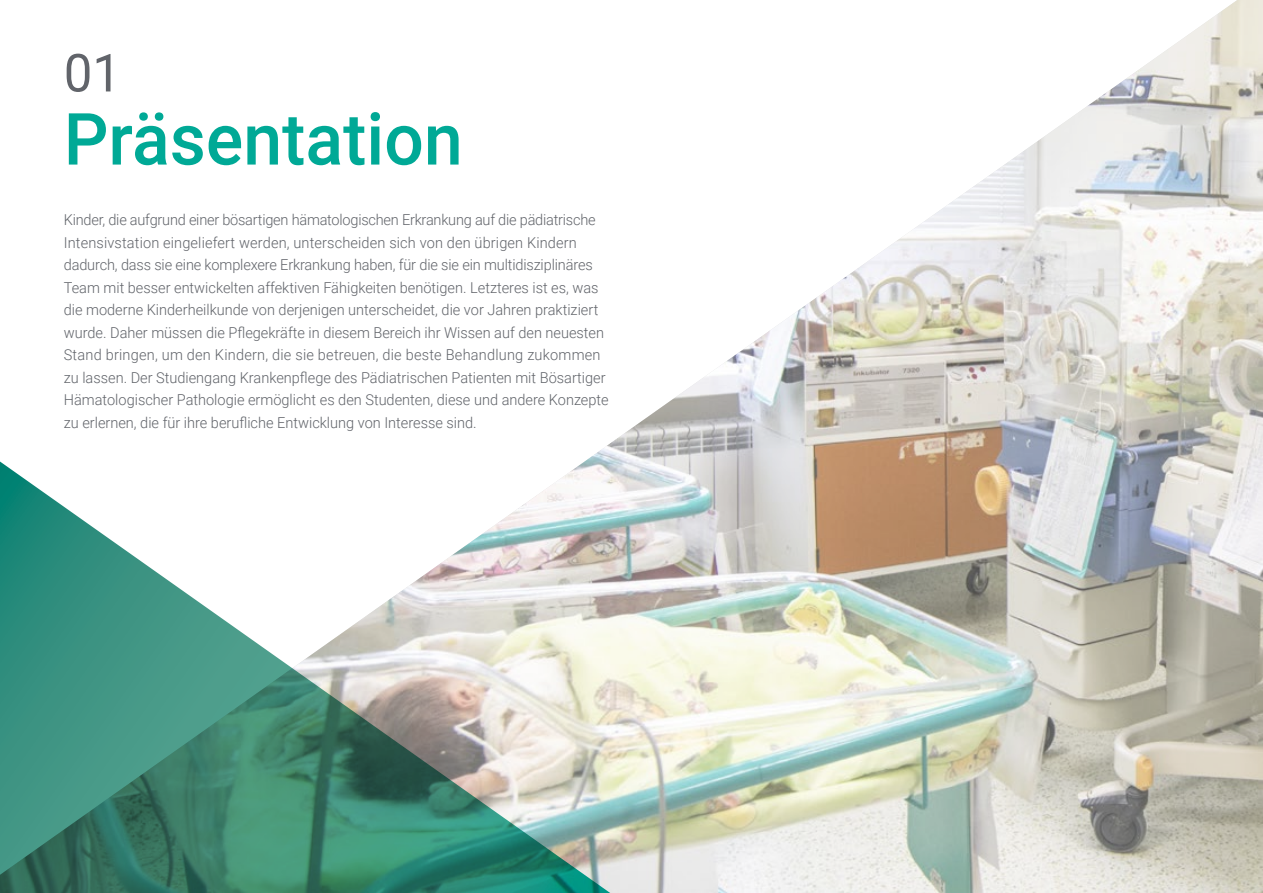
<style>
.page{position:relative;width:1263px;height:893px;background:#fff}
.page>*{position:absolute;margin:0;border:0;box-sizing:border-box;transform-origin:0 0}
.t1{font:500 72px "Roboto";color:#00a996}
.t2{font:52.5px "Roboto";color:#61646a}
.t3{font:300 15px/22.5px "Roboto";color:#61646a}
</style>
<div class="page">
<img style="left:607px;top:0;width:656px;height:893px">
<svg style="left:0;top:446px;width:640px;height:447px"></svg>
<h2 class="t2" style="left:64px;top:36px;width:59px">01</h2>
<h1 class="t1" style="left:64px;top:89px;width:400px">Präsentation</h1>
<p class="t3" style="left:64px;top:208px;width:546px">Kinder, die aufgrund einer bösartigen hämatologischen Erkrankung auf die pädiatrische Intensivstation eingeliefert werden, unterscheiden sich von den übrigen Kindern dadurch, dass sie eine komplexere Erkrankung haben, für die sie ein multidisziplinäres Team mit besser entwickelten affektiven Fähigkeiten benötigen. Letzteres ist es, was die moderne Kinderheilkunde von derjenigen unterscheidet, die vor Jahren praktiziert wurde. Daher müssen die Pflegekräfte in diesem Bereich ihr Wissen auf den neuesten Stand bringen, um den Kindern, die sie betreuen, die beste Behandlung zukommen zu lassen. Der Studiengang Krankenpflege des Pädiatrischen Patienten mit Bösartiger Hämatologischer Pathologie ermöglicht es den Studenten, diese und andere Konzepte zu erlernen, die für ihre berufliche Entwicklung von Interesse sind.</p>
</div>
